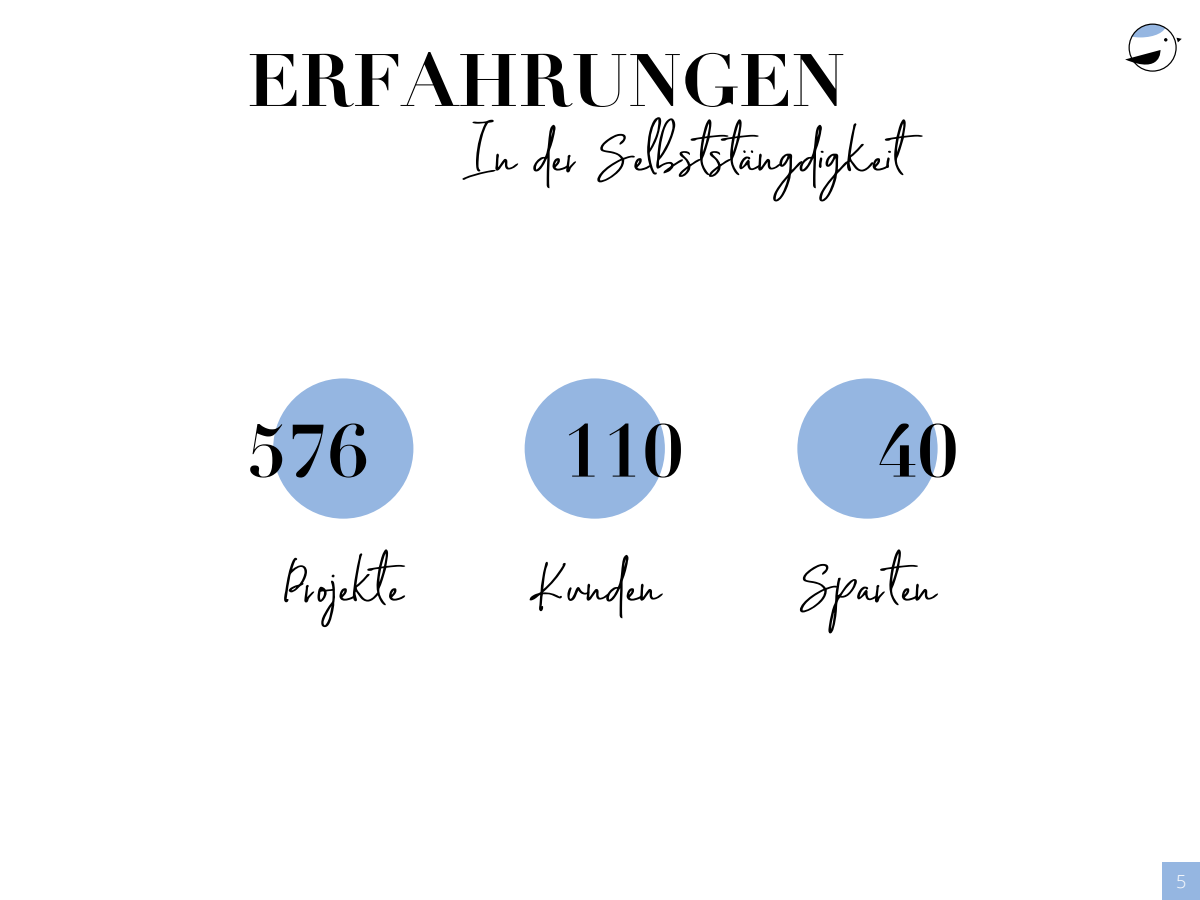
<style>
.page{position:relative;width:1200px;height:900px;background:#fff}
.page>*{position:absolute;margin:0;border:0;box-sizing:border-box;transform-origin:0 0}
.t1{font:90px "My Friend";color:#000}
.t2{font:700 72.9px "Didot";color:#000}
.t3{font:65.55px "My Friend";color:#000}
.t4{font:300 18px "Open Sans";color:#fff}
</style>
<div class="page">
<div style="left:797px;top:378px;width:141px;height:141px;background:#95b6e1;border-radius:50%"></div>
<div style="left:525px;top:378px;width:140px;height:141px;background:#95b6e1;border-radius:50%"></div>
<div style="left:273px;top:378px;width:140px;height:141px;background:#95b6e1;border-radius:50%"></div>
<div style="left:1162px;top:862px;width:38px;height:38px;background:#95b6e1"></div>
<svg style="left:1176px;top:38px;width:6px;height:4px"></svg>
<svg style="left:1129px;top:24px;width:39px;height:18px"></svg>
<svg style="left:1125px;top:50px;width:37px;height:22px"></svg>
<p class="t2" style="left:247px;top:34px;width:600px">ERFAHRUNGEN</p>
<p class="t1" style="left:466px;top:108px;width:442px">In der Selbststangdigkeit</p>
<p class="t3" style="left:788px;top:148px;width:8px;rotate:90deg">:</p>
<p class="t2" style="left:247px;top:405px;width:123px">576</p>
<p class="t2" style="left:562px;top:405px;width:123px">110</p>
<p class="t2" style="left:877px;top:405px;width:83px">40</p>
<p class="t1" style="left:284px;top:539px;width:120px">Projekte</p>
<p class="t1" style="left:530px;top:539px;width:132px">Kunden</p>
<p class="t1" style="left:800px;top:539px;width:137px">Sparten</p>
<p class="t4" style="left:1176px;top:869px;width:12px">5</p>
</div>
